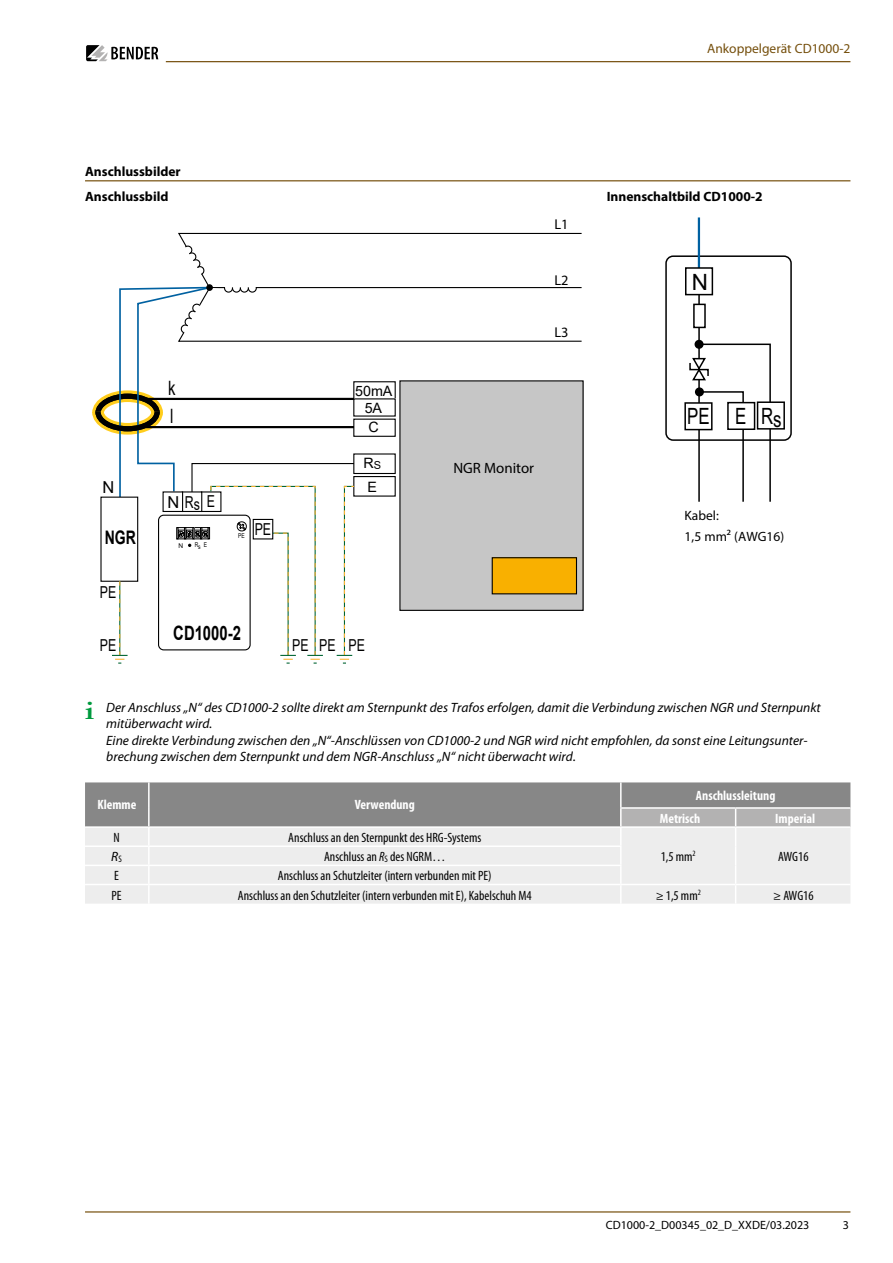
<style>
.page{position:relative;width:893px;height:1263px;background:#fff}
.page>*{position:absolute;margin:0;border:0;box-sizing:border-box;transform-origin:0 0}
.t1{font:22.5px "Arial";color:#000;scale:.75 1}
.t2{font:22.5px "Arial";color:#000}
.t3{font:700 19.8px "Arial";color:#000;scale:.75 1}
.t4{font:19.8px/28.3px "Arial";color:#000;scale:.75 1}
.t5{font:700 18.75px "Arial";color:#000;scale:.75 1}
.t6{font:16.5px "Arial";color:#000;scale:.75 1}
.t7{font:16.5px "Arial";color:#000}
.t8{font:15px "Myriad Pro";color:#000}
.t9{font:14.25px/23.4px "Arial";color:#000}
.t10{font:14.25px "Myriad Pro";color:#000}
.t11{font:italic 13.5px/16.5px "Myriad Pro";color:#000}
.t12{font:condensed 13.5px "Myriad Pro";color:#000}
.t13{font:700 13.5px/25.5px "Myriad Pro";color:#000}
.t14{font:700 condensed 13.5px/22.6px "Myriad Pro";color:#fff}
.t15{font:13.5px "Myriad Pro";color:#754f0c}
.t16{font:13.5px/20.7px "Myriad Pro";color:#000}
.t17{font:12px "Myriad Pro";color:#000}
.t18{font:6.6px "Arial";color:#000;scale:.75 1}
.t19{font:6.6px "Arial";color:#000}
.s1{font-size:10.95px}
.s2{font-family:"Garamond";font-weight:700;font-style:normal;font-size:27px;color:#009a3e}
.s3{font-style:italic}
</style>
<div class="page">
<svg style="left:86px;top:45px;width:72px;height:16px"></svg>
<hr style="left:166px;top:61px;width:684px;height:1px;background:#754f0c">
<hr style="left:85px;top:1211px;width:765px;height:1px;background:#754f0c">
<hr style="left:85px;top:180px;width:765px;height:1px;background:#754f0c">
<svg style="left:92px;top:232px;width:491px;height:432px"></svg>
<div style="left:665px;top:255px;width:127px;height:186px;border:2px solid #000;border-radius:7px"></div>
<hr style="left:698px;top:217px;width:2px;height:67px;background:#0061a1">
<hr style="left:698px;top:291px;width:2px;height:211px;background:#000">
<svg style="left:688px;top:303px;width:84px;height:199px"></svg>
<div style="left:695px;top:387px;width:9px;height:9px;background:#000;border-radius:50%"></div>
<div style="left:757px;top:401px;width:28px;height:29px;background:#fff;border:2px solid #000"></div>
<div style="left:727px;top:402px;width:28px;height:28px;background:#fff;border:2px solid #000"></div>
<div style="left:685px;top:267px;width:28px;height:28px;background:#fff;border:2px solid #000"></div>
<div style="left:684px;top:402px;width:29px;height:28px;background:#fff;border:2px solid #000"></div>
<svg style="left:85px;top:782px;width:765px;height:122px;background:#cbcbcb"></svg>
<hr style="left:736px;top:884px;width:114px;height:1px;background:#fff">
<p class="t13" style="left:85px;top:159px;width:97px">Anschlussbilder<br>Anschlussbild</p>
<p class="t7" style="left:103px;top:476px;width:13px">N</p>
<h3 class="t5" style="left:105px;top:524px;width:43px">NGR</h3>
<p class="t6" style="left:100px;top:581px;width:23px">PE</p>
<p class="t6" style="left:100px;top:634px;width:23px">PE</p>
<h2 class="t4" style="left:168px;top:373px;width:11px">k l</h2>
<p class="t7" style="left:168px;top:491px;width:49px">N Rs E</p>
<p class="t19" style="left:179px;top:541px;width:6px">N</p>
<p class="t18" style="left:195px;top:540px;width:18px">Rs E</p>
<p class="t18" style="left:238px;top:531px;width:10px">PE</p>
<p class="t6" style="left:255px;top:517px;width:23px">PE</p>
<p class="t9" style="left:355px;top:379px;width:39px">50mA</p>
<p class="t9" style="left:365px;top:396px;width:19px">5A</p>
<p class="t9" style="left:369px;top:416px;width:12px">C</p>
<p class="t9" style="left:363px;top:451px;width:19px">R<span class="s1">S<br></span>E</p>
<h2 class="t3" style="left:173px;top:619px;width:92px">CD1000-2</h2>
<p class="t6" style="left:292px;top:634px;width:99px">PE PE PE</p>
<p class="t15" style="left:707px;top:41px;width:145px">Ankoppelgerät CD1000-2</p>
<p class="t10" style="left:554px;top:215px;width:16px">L1</p>
<p class="t10" style="left:554px;top:271px;width:16px">L2</p>
<p class="t10" style="left:554px;top:323px;width:16px">L3</p>
<p class="t8" style="left:453px;top:459px;width:82px">NGR Monitor</p>
<p class="t13" style="left:607px;top:184px;width:158px">Innenschaltbild CD1000-2</p>
<h1 class="t2" style="left:692px;top:267px;width:18px">N</h1>
<h1 class="t1" style="left:687px;top:400px;width:128px">PE E Rs</h1>
<p class="t16" style="left:685px;top:506px;width:101px">Kabel:<br>1,5 mm² (AWG16)</p>
<p class="t11" style="left:106px;top:699px;width:716px;text-indent:-21px"><span class="s2">i</span> Der Anschluss „N“ des CD1000-2 sollte direkt am Sternpunkt des Trafos erfolgen, damit die Verbindung zwischen NGR und Sternpunkt mitüberwacht wird.<br>Eine direkte Verbindung zwischen den „N“-Anschlüssen von CD1000-2 und NGR wird nicht empfohlen, da sonst eine Leitungsunter&shy;brechung zwischen dem Sternpunkt und dem NGR-Anschluss „N“ nicht überwacht wird.</p>
<p class="t14" style="left:97px;top:794px;width:41px">Klemme</p>
<p class="t14" style="left:355px;top:794px;width:62px">Verwendung</p>
<p class="t14" style="left:660px;top:784px;width:117px;text-indent:36px">Anschlussleitung<br>Metrisch</p>
<p class="t14" style="left:775px;top:807px;width:41px">Imperial</p>
<p class="t12" style="left:113px;top:830px;width:8px">N</p>
<p class="t12" style="left:288px;top:830px;width:195px">Anschluss an den Sternpunkt des HRG-Systems</p>
<p class="t12" style="left:661px;top:849px;width:36px">1,5 mm<sup>2</sup></p>
<p class="t11" style="left:111px;top:848px;width:12px">R<sub>S</sub></p>
<p class="t12" style="left:324px;top:849px;width:123px">Anschluss an <span class="s3">R</span><sub>S</sub> des NGRM…</p>
<p class="t12" style="left:778px;top:849px;width:32px">AWG16</p>
<p class="t12" style="left:114px;top:868px;width:6px">E</p>
<p class="t12" style="left:278px;top:868px;width:215px">Anschluss an Schutzleiter (intern verbunden mit PE)</p>
<p class="t12" style="left:111px;top:888px;width:12px">PE</p>
<p class="t12" style="left:238px;top:888px;width:295px">Anschluss an den Schutzleiter (intern verbunden mit E), Kabelschuh M4</p>
<p class="t12" style="left:656px;top:888px;width:47px">≥ 1,5 mm<sup>2</sup></p>
<p class="t12" style="left:773px;top:888px;width:42px">≥ AWG16</p>
<p class="t17" style="left:606px;top:1218px;width:205px">CD1000-2_D00345_02_D_XXDE/03.2023</p>
<p class="t17" style="left:843px;top:1218px;width:8px">3</p>
</div>
